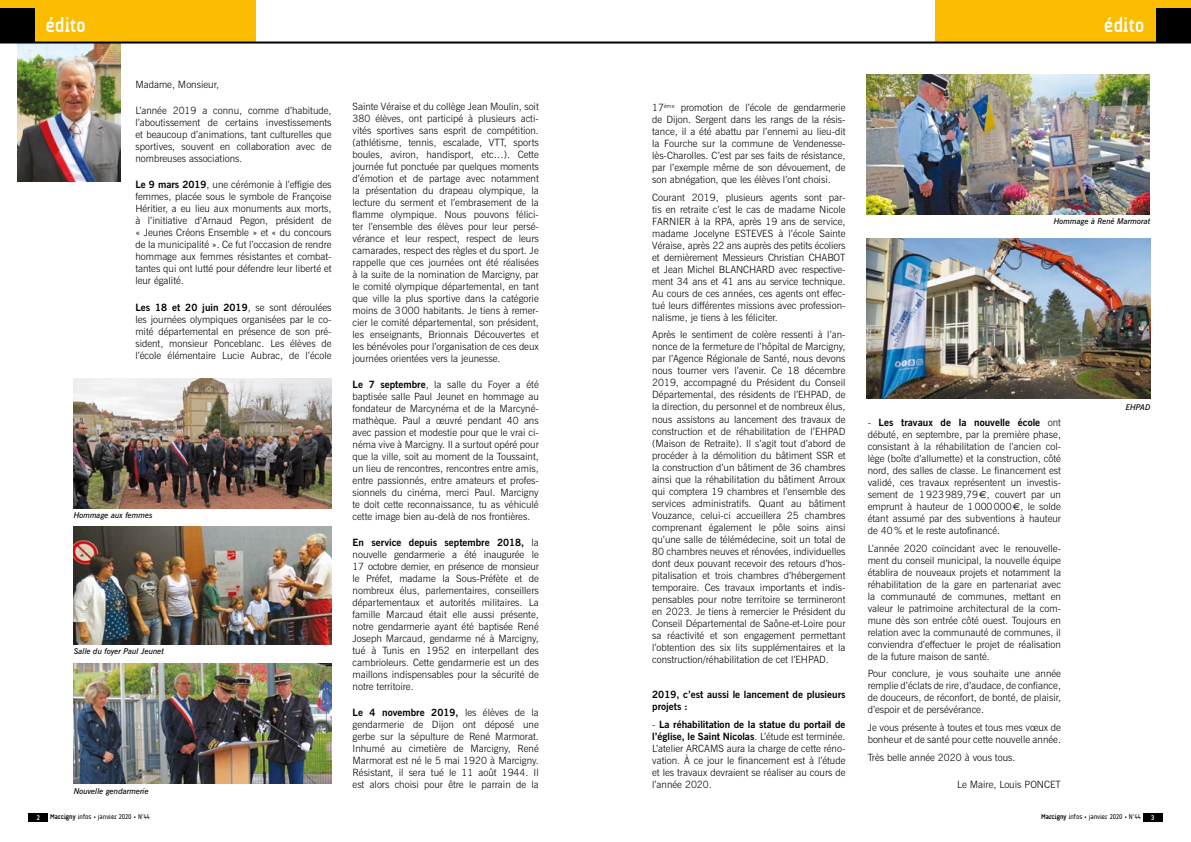
<style>
.page{position:relative;width:1191px;height:842px;background:#fff}
.page>*{position:absolute;margin:0;border:0;box-sizing:border-box;transform-origin:0 0}
.t1{font:700 20px "A Udimat";color:#fff}
.t2{font:300 10px/12px "News Gothic BT";color:#000;text-align:justify}
.t3{font:700 10px/12px "News Gothic BT";color:#000}
.t4{font:italic 600 8px "News Gothic BT";color:#000}
.t5{font:7px "A Udimat";color:#000}
.t6{font:700 7px "A Udimat";color:#fff}
.s1{font-weight:700}
.s2{font-family:"Euro Sans";font-weight:400}
</style>
<div class="page">
<div style="left:28px;top:813px;width:20px;height:8px;background:#000"></div>
<div style="left:1142px;top:813px;width:20px;height:8px;background:#000"></div>
<div style="left:935px;top:0;width:256px;height:43px;background:#fcbc00"></div>
<div style="left:1157px;top:9px;width:34px;height:34px;background:#000"></div>
<div style="left:0;top:0;width:255px;height:43px;background:#fcbc00"></div>
<div style="left:0;top:9px;width:34px;height:34px;background:#000"></div>
<img style="left:18px;top:44px;width:103px;height:137px">
<hr style="left:0;top:42px;width:1191px;height:2px;background:#000">
<img style="left:74px;top:527px;width:258px;height:117px">
<img style="left:74px;top:379px;width:258px;height:129px">
<img style="left:74px;top:664px;width:258px;height:119px">
<img style="left:866px;top:74px;width:283px;height:140px">
<img style="left:866px;top:238px;width:284px;height:160px">
<h1 class="t1" style="left:45px;top:14px;width:42px">édito</h1>
<h1 class="t1" style="left:1104px;top:14px;width:42px">édito</h1>
<p class="t2" style="left:135px;top:78px;width:85px">Madame, Monsieur,</p>
<p class="t2" style="left:135px;top:105px;width:198px">L’année 2019 a connu, comme d’habitude, l’aboutissement de certains investissements et beaucoup d’animations, tant culturelles que sportives, souvent en collaboration avec de nombreuses associations.</p>
<p class="t2" style="left:135px;top:179px;width:198px"><span class="s1">Le 9 mars 2019</span>, une cérémonie à l’effigie des femmes, placée sous le symbole de Françoise Héritier, a eu lieu aux monuments aux morts, à l’initiative d’Arnaud Pegon, président de « Jeunes Créons Ensemble » et « du concours de la municipalité ». Ce fut l’occasion de rendre hommage aux femmes résistantes et combat&shy;tantes qui ont lutté pour défendre leur liberté et leur égalité.</p>
<p class="t2" style="left:135px;top:301px;width:198px"><span class="s1">Les 18 et 20 juin 2019</span>, se sont déroulées les journées olympiques organisées par le co&shy;mité départemental en présence de son pré&shy;sident, monsieur Ponceblanc. Les élèves de l’école élémentaire Lucie Aubrac, de l’école</p>
<p class="t4" style="left:74px;top:511px;width:80px">Hommage aux femmes</p>
<p class="t4" style="left:74px;top:647px;width:92px">Salle du foyer Paul Jeunet</p>
<p class="t4" style="left:74px;top:786px;width:77px">Nouvelle gendarmerie</p>
<p class="t2" style="left:352px;top:100px;width:188px">Sainte Véraise et du collège Jean Moulin, soit 380 élèves, ont participé à plusieurs acti&shy;vités sportives sans esprit de compétition. (athlétisme, tennis, escalade, VTT, sports boules, aviron, handisport, etc…). Cette journée fut ponctuée par quelques moments d’émotion et de partage avec notamment la présentation du drapeau olympique, la lecture du serment et l’embrasement de la flamme olympique. Nous pouvons félici&shy;ter l’ensemble des élèves pour leur persé&shy;vérance et leur respect, respect de leurs camarades, respect des règles et du sport. Je rappelle que ces journées ont été réalisées à la suite de la nomination de Marcigny, par le comité olympique départemental, en tant que ville la plus sportive dans la catégorie moins de 3000 habitants. Je tiens à remer&shy;cier le comité départemental, son président, les enseignants, Brionnais Découvertes et les bénévoles pour l’organisation de ces deux journées orientées vers la jeunesse.</p>
<p class="t2" style="left:352px;top:378px;width:188px"><span class="s1">Le 7 septembre</span>, la salle du Foyer a été baptisée salle Paul Jeunet en hommage au fondateur de Marcynéma et de la Marcyné&shy;mathèque. Paul a œuvré pendant 40 ans avec passion et modestie pour que le vrai ci&shy;néma vive à Marcigny. Il a surtout opéré pour que la ville, soit au moment de la Toussaint, un lieu de rencontres, rencontres entre amis, entre passionnés, entre amateurs et profes&shy;sionnels du cinéma, merci Paul. Marcigny te doit cette reconnaissance, tu as véhiculé cette image bien au-delà de nos frontières.</p>
<p class="t2" style="left:352px;top:536px;width:188px"><span class="s1">En service depuis septembre 2018,</span> la nouvelle gendarmerie a été inaugurée le 17 octobre dernier, en présence de monsieur le Préfet, madame la Sous-Préfète et de nombreux élus, parlementaires, conseillers départementaux et autorités militaires. La famille Marcaud était elle aussi présente, notre gendarmerie ayant été baptisée René Joseph Marcaud, gendarme né à Marcigny, tué à Tunis en 1952 en interpellant des cambrioleurs. Cette gendarmerie est un des maillons indispensables pour la sécurité de notre territoire.</p>
<p class="t2" style="left:352px;top:707px;width:188px"><span class="s1">Le 4 novembre 2019,</span> les élèves de la gendarmerie de Dijon ont déposé une gerbe sur la sépulture de René Marmorat.<br>Inhumé au cimetière de Marcigny, René Marmorat est né le 5 mai 1920 à Marcigny.<br>Résistant, il sera tué le 11 août 1944. Il est alors choisi pour être le parrain de la</p>
<p class="t2" style="left:652px;top:101px;width:195px">17<sup>ème</sup> promotion de l’école de gendarmerie de Dijon. Sergent dans les rangs de la résis&shy;tance, il a été abattu par l’ennemi au lieu-dit la Fourche sur la commune de Vendenesse&shy;lès-Charolles. C’est par ses faits de résistance, par l’exemple même de son dévouement, de son abnégation, que les élèves l’ont choisi.</p>
<p class="t2" style="left:652px;top:191px;width:195px">Courant 2019, plusieurs agents sont par&shy;tis en retraite c’est le cas de madame Nicole FARNIER à la RPA, après 19 ans de service, madame Jocelyne ESTEVES à l’école Sainte Véraise, après 22 ans auprès des petits écoliers et dernièrement Messieurs Christian CHABOT et Jean Michel BLANCHARD avec respective&shy;ment 34 ans et 41 ans au service technique.<br>Au cours de ces années, ces agents ont effec&shy;tué leurs différentes missions avec profession&shy;nalisme, je tiens à les féliciter.</p>
<p class="t2" style="left:652px;top:329px;width:195px">Après le sentiment de colère ressenti à l’an&shy;nonce de la fermeture de l’hôpital de Marcigny, par l’Agence Régionale de Santé, nous devons nous tourner vers l’avenir. Ce 18 décembre 2019, accompagné du Président du Conseil Départemental, des résidents de l’EHPAD, de la direction, du personnel et de nombreux élus, nous assistons au lancement des travaux de construction et de réhabilitation de l’EHPAD (Maison de Retraite). Il s’agit tout d’abord de procéder à la démolition du bâtiment SSR et la construction d’un bâtiment de 36 chambres ainsi que la réhabilitation du bâtiment Arroux qui comptera 19 chambres et l’ensemble des services administratifs. Quant au bâtiment Vouzance, celui-ci accueillera 25 chambres comprenant également le pôle soins ainsi qu’une salle de télémédecine, soit un total de 80 chambres neuves et rénovées, individuelles dont deux pouvant recevoir des retours d’hos&shy;pitalisation et trois chambres d’hébergement temporaire. Ces travaux importants et indis&shy;pensables pour notre territoire se termineront en 2023. Je tiens à remercier le Président du Conseil Départemental de Saône-et-Loire pour sa réactivité et son engagement permettant l’obtention des six lits supplémentaires et la construction/réhabilitation de cet l’EHPAD.</p>
<p class="t3" style="left:652px;top:688px;width:195px">2019, c’est aussi le lancement de plusieurs projets :</p>
<p class="t2" style="left:652px;top:718px;width:195px">- <span class="s1">La réhabilitation de la statue du portail de l’église, le Saint Nicolas</span>. L’étude est terminée.<br>L’atelier ARCAMS aura la charge de cette réno&shy;vation. À ce jour le financement est à l’étude et les travaux devraient se réaliser au cours de l’année 2020.</p>
<p class="t4" style="left:1053px;top:217px;width:98px">Hommage à René Marmorat</p>
<p class="t2" style="left:867px;top:416px;width:195px">- <span class="s1">Les travaux de la nouvelle école</span> ont débuté, en septembre, par la première phase, consistant à la réhabilitation de l’ancien col&shy;lège (boîte d’allumette) et la construction, côté nord, des salles de classe. Le financement est validé, ces travaux représentent un investis&shy;sement de 1923989,79<span class="s2">€</span>, couvert par un emprunt à hauteur de 1000000<span class="s2">€</span>, le solde étant assumé par des subventions à hauteur de 40% et le reste autofinancé.</p>
<p class="t2" style="left:867px;top:542px;width:195px">L’année 2020 coïncidant avec le renouvelle&shy;ment du conseil municipal, la nouvelle équipe établira de nouveaux projets et notamment la réhabilitation de la gare en partenariat avec la communauté de communes, mettant en valeur le patrimoine architectural de la com&shy;mune dès son entrée côté ouest. Toujours en relation avec la communauté de communes, il conviendra d’effectuer le projet de réalisation de la future maison de santé.</p>
<p class="t2" style="left:867px;top:668px;width:195px">Pour conclure, je vous souhaite une année remplie d’éclats de rire, d’audace, de confiance, de douceurs, de réconfort, de bonté, de plaisir, d’espoir et de persévérance.</p>
<p class="t2" style="left:867px;top:721px;width:195px">Je vous présente à toutes et tous mes vœux de bonheur et de santé pour cette nouvelle année.</p>
<p class="t2" style="left:867px;top:751px;width:149px">Très belle année 2020 à vous tous.</p>
<p class="t2" style="left:957px;top:778px;width:105px">Le Maire, Louis PONCET</p>
<p class="t4" style="left:1125px;top:402px;width:26px">EHPAD</p>
<p class="t6" style="left:37px;top:813px;width:5px">2</p>
<p class="t5" style="left:50px;top:813px;width:101px"><span class="s1">Marcigny</span> infos • janvier 2020 • N°44</p>
<p class="t5" style="left:1041px;top:813px;width:101px"><span class="s1">Marcigny</span> infos • janvier 2020 • N°44</p>
<p class="t6" style="left:1151px;top:813px;width:5px">3</p>
</div>
